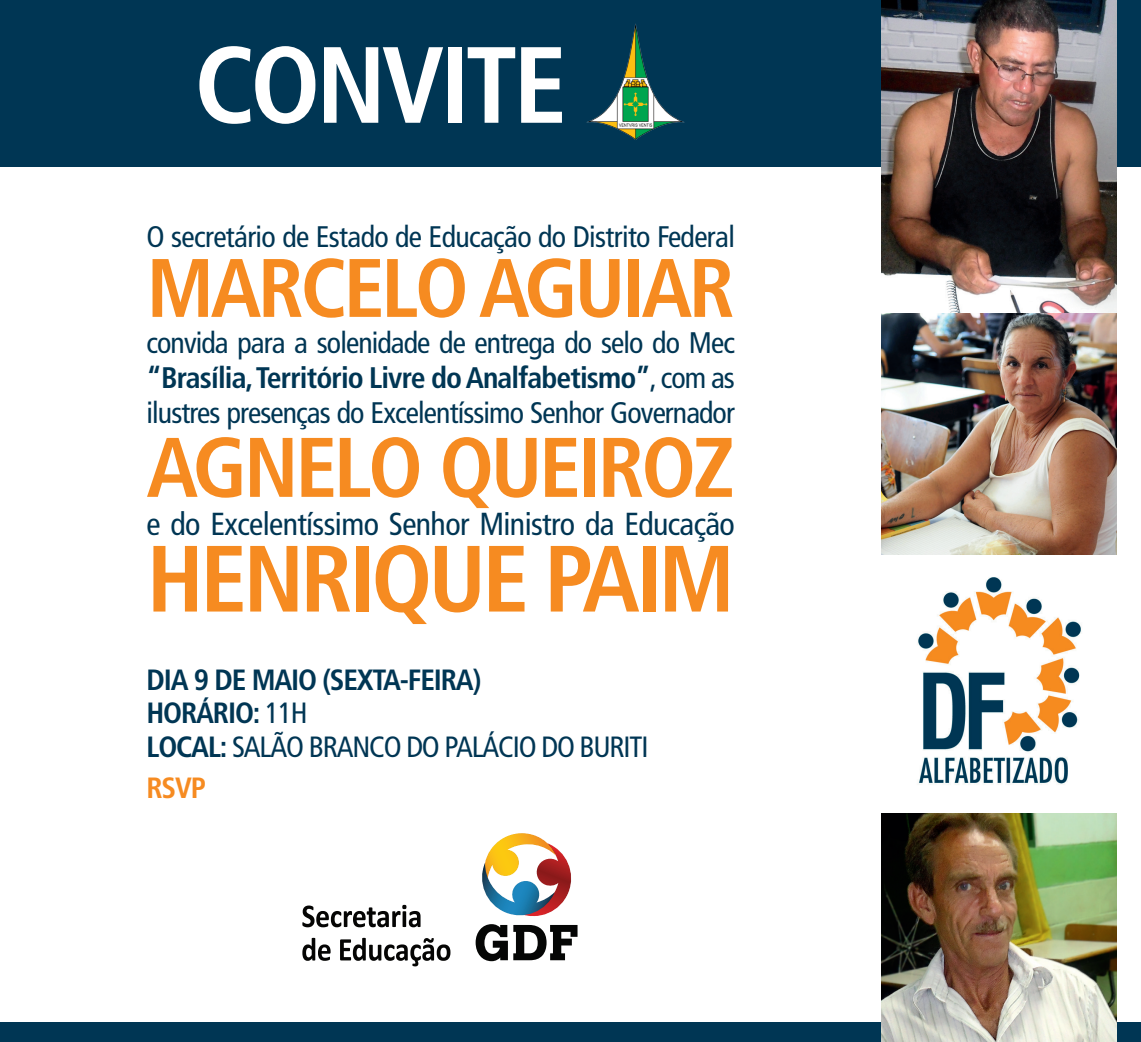
<style>
.page{position:relative;width:1141px;height:1042px;background:#fff}
.page>*{position:absolute;margin:0;border:0;box-sizing:border-box;transform-origin:0 0}
.t1{font:700 condensed 108.15px "Frutiger";letter-spacing:-.04em;color:#fff}
.t2{font:700 condensed 93.98px "Frutiger";letter-spacing:-.04em;color:#f68b21}
.t3{font:700 condensed 84.35px "Frutiger";letter-spacing:-.04em;color:#f68b21}
.t4{font:700 condensed 82.77px "Frutiger";letter-spacing:-.04em;color:#f68b21}
.t5{font:condensed 31.85px "Frutiger";letter-spacing:-.02em;color:#003654}
.t6{font:condensed 29.75px/35.4px "Frutiger";letter-spacing:-.03em;color:#003654;text-align:justify}
.t7{font:700 condensed 29.22px/33.8px "Frutiger";letter-spacing:-.04em;color:#003654}
.t8{font:700 condensed 29.22px "Frutiger";color:#f68b21}
.s1{font-weight:700}
.s2{font-weight:400}
</style>
<div class="page">
<div style="left:0;top:1022px;width:1141px;height:20px;background:#003654"></div>
<div style="left:0;top:0;width:1141px;height:167px;background:#003654"></div>
<img style="left:881px;top:0;width:235px;height:554px">
<img style="left:881px;top:813px;width:235px;height:229px">
<img style="left:918px;top:577px;width:163px;height:208px">
<img style="left:586px;top:24px;width:99px;height:116px">
<svg style="left:302px;top:905px;width:119px;height:22px"></svg>
<svg style="left:302px;top:938px;width:29px;height:23px"></svg>
<svg style="left:340px;top:938px;width:110px;height:28px"></svg>
<svg style="left:476px;top:833px;width:102px;height:128px"></svg>
<h1 class="t1" style="left:194px;top:21px;width:374px">CONVITE</h1>
<p class="t6" style="left:146px;top:219px;width:590px">O secretário de Estado de Educação do Distrito Federal</p>
<h3 class="t4" style="left:146px;top:239px;width:590px">MARCELO AGUIAR</h3>
<p class="t6" style="left:146px;top:325px;width:590px">convida para a solenidade de entrega do selo do Mec <span class="s1">“BRASÍLIA, TERRITÓRIO LIVRE DO ANALFABETISMO”</span>, com as ilustres presenças do Excelentíssimo Senhor Governador</p>
<h3 class="t3" style="left:146px;top:417px;width:590px">AGNELO QUEIROZ</h3>
<p class="t5" style="left:146px;top:505px;width:590px">e do Excelentíssimo Senhor Ministro da Educação</p>
<h2 class="t2" style="left:146px;top:523px;width:576px">HENRIQUE PAIM</h2>
<p class="t7" style="left:146px;top:663px;width:503px">DIA 9 DE MAIO (SEXTA-FEIRA)<br>HORÁRIO: <span class="s2">11h<br></span>LOCAL: <span class="s2">Salão Branco do Palácio do Buriti</span></p>
<p class="t8" style="left:146px;top:770px;width:61px">RSVP</p>
</div>
